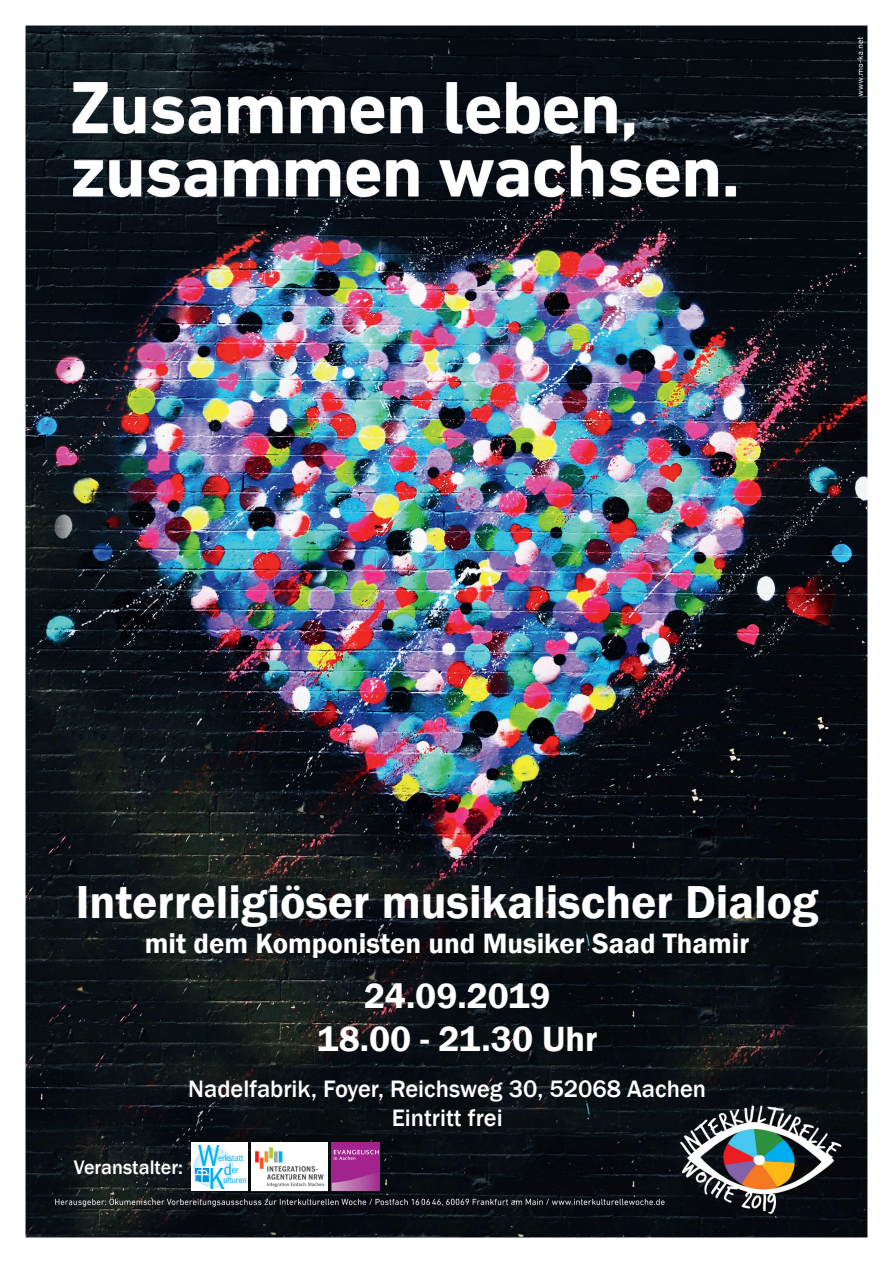
<style>
.page{position:relative;width:893px;height:1263px;background:#fff}
.page>*{position:absolute;margin:0;border:0;box-sizing:border-box;transform-origin:0 0}
.t1{font:600 47.55px "Franklin Gothic";color:#fff}
.t2{font:600 36px/43.2px "Franklin Gothic";color:#fff;text-align:center}
.t3{font:condensed 31.5px/22.8px "Franklin Gothic";color:#00aeef;text-align:center}
.t4{font:600 28.8px "Franklin Gothic";color:#fff}
.t5{font:500 24.45px/29.4px "Franklin Gothic";color:#fff;text-align:center}
.t6{font:500 20.1px "Franklin Gothic";color:#fff}
.t7{font:condensed 16.95px "Franklin Gothic";color:#00aeef}
.t8{font:condensed 9.6px "Franklin Gothic";color:#00aeef}
.t9{font:condensed 9.15px "Franklin Gothic";color:#00aeef}
</style>
<div class="page">
<img style="left:26px;top:26px;width:841px;height:1211px">
<div style="left:191px;top:1143px;width:57px;height:48px;background:#fff"></div>
<svg style="left:193px;top:1148px;width:40px;height:40px"></svg>
<div style="left:252px;top:1143px;width:76px;height:48px;background:#fff"></div>
<img style="left:255px;top:1148px;width:69px;height:39px">
<div style="left:332px;top:1143px;width:48px;height:48px;background:#a2238e"></div>
<svg style="left:334px;top:1150px;width:45px;height:10px"></svg>
<svg style="left:332px;top:1173px;width:45px;height:18px"></svg>
<h1 class="t1" style="left:76px;top:873px;width:744px">Interreligiöser musikalischer Dialog</h1>
<p class="t4" style="left:145px;top:925px;width:606px">mit dem Komponisten und Musiker Saad Thamir</p>
<h2 class="t2" style="left:317px;top:975px;width:282px">24.09.2019<br>18.00 - 21.30 Uhr</h2>
<p class="t5" style="left:188px;top:1074px;width:519px">Nadelfabrik, Foyer, Reichsweg 30, 52068 Aachen<br>Eintritt frei</p>
<p class="t9" style="left:218px;top:1153px;width:27px">erkstatt</p>
<p class="t7" style="left:224px;top:1160px;width:10px">d</p>
<p class="t9" style="left:223px;top:1175px;width:25px">ulturen</p>
<p class="t3" style="left:198px;top:1145px;width:28px">W<br>K</p>
<p class="t6" style="left:74px;top:1155px;width:111px">Veranstalter:</p>
<p class="t8" style="left:232px;top:1165px;width:8px">er</p>
</div>
